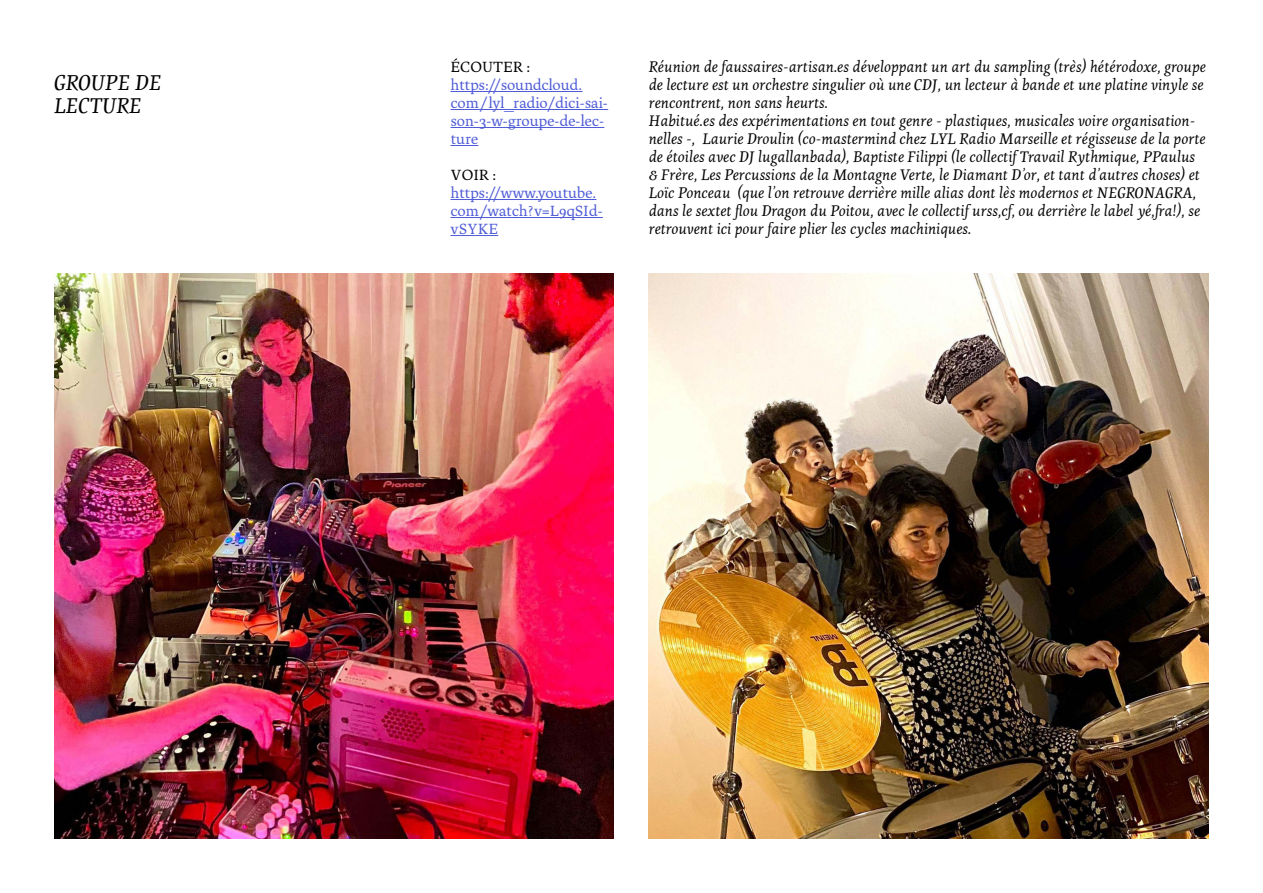
<style>
.page{position:relative;width:1263px;height:893px;background:#fff}
.page>*{position:absolute;margin:0;border:0;box-sizing:border-box;transform-origin:0 0}
.t1{font:21px/22.5px "Bartok beta 5 texte Italic";color:#000}
.t2{font:15px/18px "Bartok beta 5 texte Italic";color:#000}
.t3{font:15px/18px "Bartok beta 5 texte Book";letter-spacing:-.02em;color:#4f5cd6}
.t4{font:15px "Bartok beta 5 texte Book";letter-spacing:-.02em;color:#000}
</style>
<div class="page">
<img style="left:54px;top:273px;width:560px;height:566px">
<img style="left:649px;top:273px;width:560px;height:566px">
<hr style="left:450px;top:91px;width:132px;height:1px;background:#4f5cd6">
<hr style="left:450px;top:109px;width:158px;height:1px;background:#4f5cd6">
<hr style="left:450px;top:127px;width:154px;height:1px;background:#4f5cd6">
<svg style="left:450px;top:145px;width:28px;height:1px"></svg>
<hr style="left:450px;top:199px;width:146px;height:1px;background:#4f5cd6">
<hr style="left:450px;top:217px;width:153px;height:1px;background:#4f5cd6">
<hr style="left:450px;top:235px;width:48px;height:1px;background:#4f5cd6">
<p class="t1" style="left:54px;top:72px;width:109px">GROUPE DE<br>LECTURE</p>
<p class="t4" style="left:450px;top:56px;width:81px">ÉCOUTER :</p>
<p class="t3" style="left:450px;top:75px;width:159px">https://soundcloud. com/lyl_radio/dici-sai&shy;son-3-w-groupe-de-lec&shy;ture</p>
<p class="t4" style="left:450px;top:164px;width:48px">VOIR :</p>
<p class="t3" style="left:450px;top:183px;width:154px">https://www.youtube. com/watch?v=L9qSId&shy;vSYKE</p>
<p class="t2" style="left:649px;top:58px;width:559px">Réunion de faussaires-artisan.es développant un art du sampling (très) hétérodoxe, groupe de lecture est un orchestre singulier où une CDJ, un lecteur à bande et une platine vinyle se rencontrent, non sans heurts.</p>
<p class="t2" style="left:649px;top:112px;width:558px">Habitué.es des expérimentations en tout genre - plastiques, musicales voire organisation&shy;nelles -, Laurie Droulin (co-mastermind chez LYL Radio Marseille et régisseuse de la porte de étoiles avec DJ lugallanbada), Baptiste Filippi (le collectif Travail Rythmique, PPaulus &amp; Frère, Les Percussions de la Montagne Verte, le Diamant D’or, et tant d’autres choses) et Loïc Ponceau (que l’on retrouve derrière mille alias dont lès modernos et NEGRONAGRA, dans le sextet flou Dragon du Poitou, avec le collectif urss,cf, ou derrière le label yé,fra!), se retrouvent ici pour faire plier les cycles machiniques.</p>
</div>
